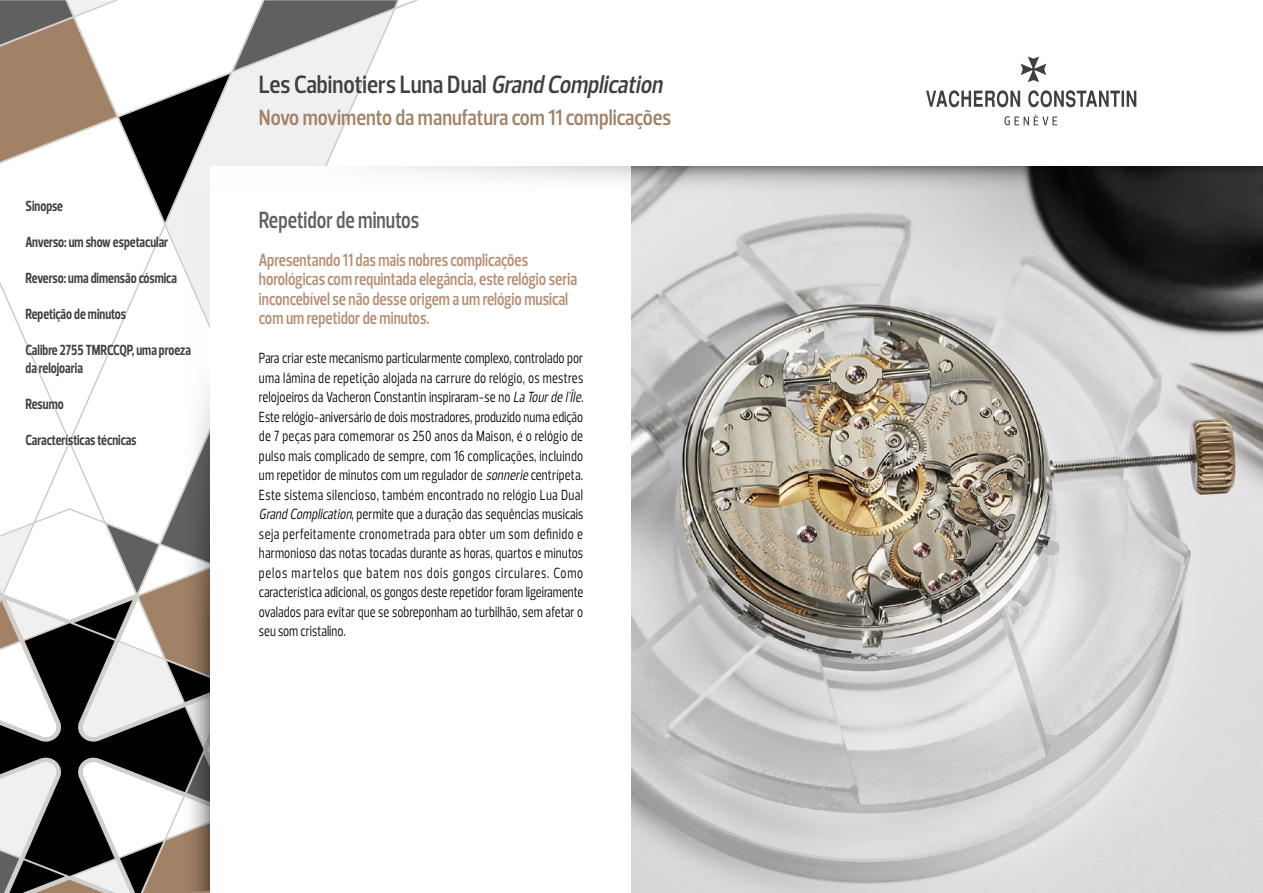
<style>
.page{position:relative;width:1263px;height:893px;background:#fff}
.page>*{position:absolute;margin:0;border:0;box-sizing:border-box;transform-origin:0 0}
.t1{font:600 25.5px "Prelo Condensed";color:#40403f}
.t2{font:600 24px "Prelo Condensed";color:#606060;scale:.9 1}
.t3{font:600 22.5px "Prelo Condensed";color:#a18266}
.t4{font:600 18px/19.5px "Prelo Condensed";color:#b68d72;scale:.92 1}
.t5{font:15px/19.5px "Prelo Condensed";letter-spacing:.01em;color:#000;scale:.9 1}
.t6{font:700 15px/18px "Prelo Condensed";color:#40403f;scale:.9 1}
.s1{font-style:italic}
</style>
<div class="page">
<svg style="left:0;top:745px;width:163px;height:9px"></svg>
<svg style="left:0;top:754px;width:210px;height:139px"></svg>
<svg style="left:0;top:286px;width:163px;height:459px"></svg>
<svg style="left:0;top:0;width:397px;height:221px"></svg>
<svg style="left:926px;top:57px;width:210px;height:68px"></svg>
<svg style="left:163px;top:190px;width:47px;height:701px"></svg>
<div style="left:210px;top:166px;width:1052px;height:727px;background:#fff"></div>
<div style="left:210px;top:166px;width:1052px;height:48px;background:linear-gradient(to bottom,#f5f5f5,#fff)"></div>
<img style="left:631px;top:214px;width:632px;height:679px">
<svg style="left:631px;top:166px;width:632px;height:48px;background:#88898a"></svg>
<p class="t6" style="left:26px;top:197px;width:43px">Sinopse</p>
<p class="t6" style="left:26px;top:233px;width:160px">Anverso: um show espetacular</p>
<p class="t6" style="left:26px;top:269px;width:170px">Reverso: uma dimensão cósmica</p>
<p class="t6" style="left:26px;top:305px;width:113px">Repetição de minutos</p>
<p class="t6" style="left:26px;top:341px;width:185px">Calibre 2755 TMRCCQP, uma proeza da relojoaria</p>
<p class="t6" style="left:26px;top:395px;width:44px">Resumo</p>
<p class="t6" style="left:26px;top:431px;width:125px">Características técnicas</p>
<h1 class="t1" style="left:259px;top:69px;width:410px">Les Cabinotiers Luna Dual <span class="s1">Grand Complication</span></h1>
<h3 class="t3" style="left:259px;top:104px;width:414px">Novo movimento da manufatura com 11 complicações</h3>
<p class="t2" style="left:259px;top:205px;width:180px">Repetidor de minutos</p>
<p class="t4" style="left:259px;top:250px;width:347px">Apresentando 11 das mais nobres complicações horológicas com requintada elegância, este relógio seria inconcebível se não desse origem a um relógio musical com um repetidor de minutos.</p>
<p class="t5" style="left:259px;top:348px;width:366px">Para criar este mecanismo particularmente complexo, controlado por uma lâmina de repetição alojada na carrure do relógio, os mestres relojoeiros da Vacheron Constantin inspiraram-se no <span class="s1">LaTourde l'Île.<br></span>Este relógio-aniversário de dois mostradores, produzido numa edição de 7 peças para comemorar os 250 anos da Maison, é o relógio de pulso mais complicado de sempre, com 16 complicações, incluindo um repetidor de minutos com um regulador de <span class="s1">sonnerie</span> centrípeta.<br>Este sistema silencioso, também encontrado no relógio Lua Dual <span class="s1">Grand Complication</span>, permite que a duração das sequências musicais seja perfeitamente cronometrada para obter um som definido e harmonioso das notas tocadas durante as horas, quartos e minutos pelos martelos que batem nos dois gongos circulares. Como característica adicional, os gongos deste repetidor foram ligeiramente ovalados para evitar que se sobreponham ao turbilhão, sem afetar o seu som cristalino.</p>
</div>
